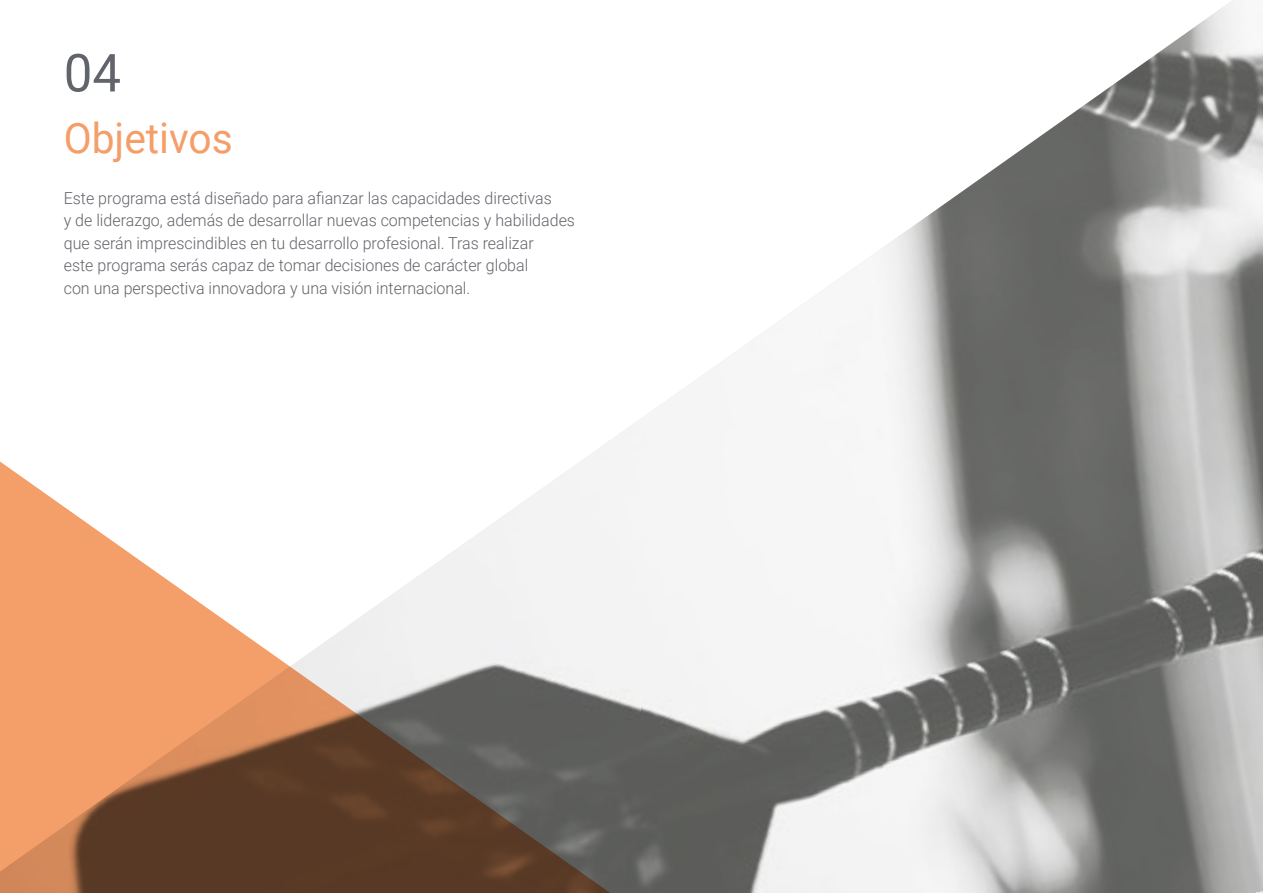
<style>
.page{position:relative;width:1263px;height:893px;background:#fff}
.page>*{position:absolute;margin:0;border:0;box-sizing:border-box;transform-origin:0 0}
.t1{font:52.5px "Roboto";color:#61646a}
.t2{font:42px "Roboto";color:#f49e69}
.t3{font:300 16.5px/22.5px "Roboto";color:#61646a}
</style>
<div class="page">
<img style="left:603px;top:0;width:660px;height:893px">
<svg style="left:0;top:446px;width:640px;height:447px"></svg>
<h1 class="t1" style="left:64px;top:36px;width:59px">04</h1>
<h2 class="t2" style="left:64px;top:108px;width:171px">Objetivos</h2>
<p class="t3" style="left:64px;top:186px;width:513px">Este programa está diseñado para afianzar las capacidades directivas<br>y de liderazgo, además de desarrollar nuevas competencias y habilidades que serán imprescindibles en tu desarrollo profesional. Tras realizar<br>este programa serás capaz de tomar decisiones de carácter global<br>con una perspectiva innovadora y una visión internacional.</p>
</div>
